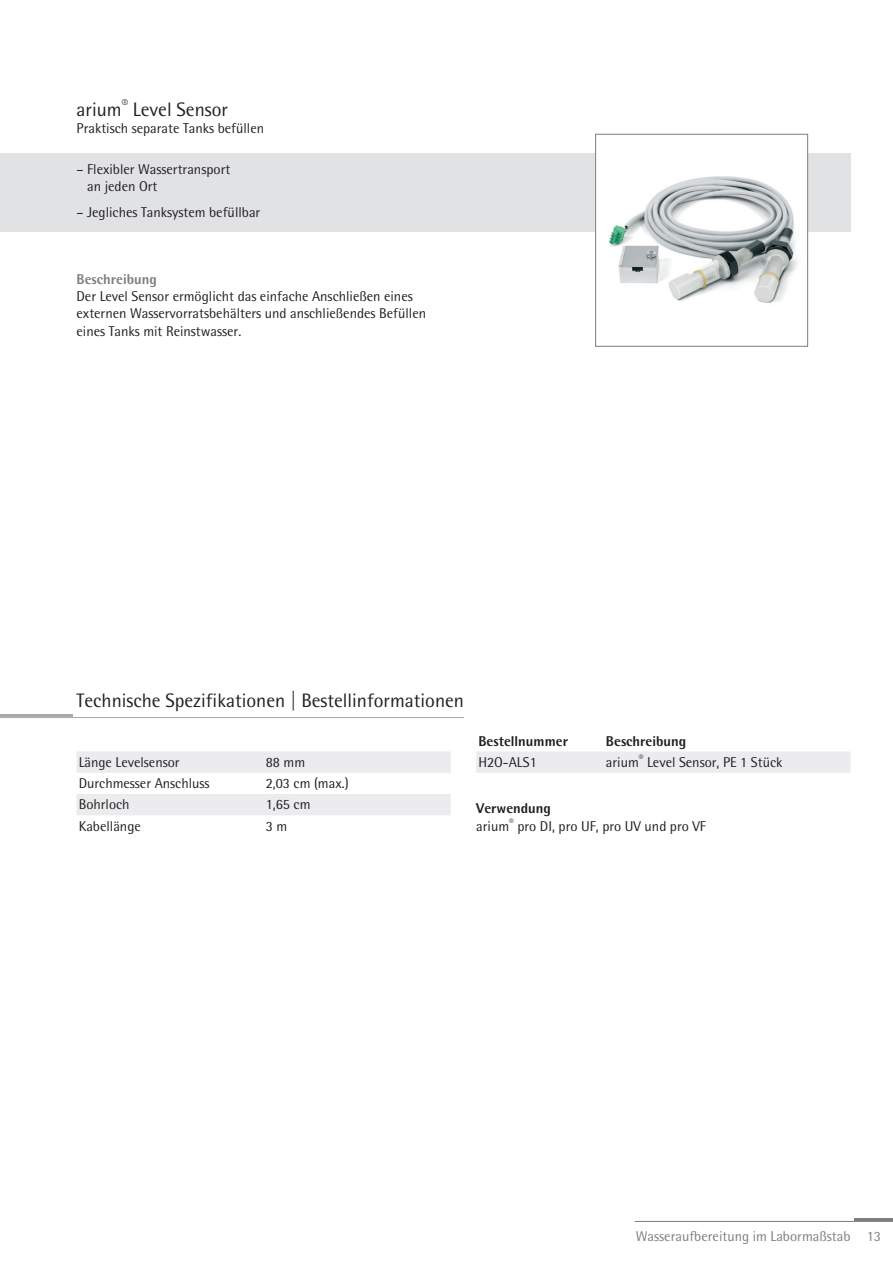
<style>
.page{position:relative;width:893px;height:1263px;background:#fff}
.page>*{position:absolute;margin:0;border:0;box-sizing:border-box;transform-origin:0 0}
.t1{font:19.5px "Sartorius Rotis Sans 2013";color:#231f20}
.t2{font:14.25px/17.2px "Sartorius Rotis Sans 2013";color:#231f20}
.t3{font:14.25px "Sartorius Rotis Sans 2013";color:#7c7e81}
.t4{font:800 14.25px "Sartorius Rotis Sans 2013";color:#231f20}
.t5{font:800 14.25px "Sartorius Rotis Sans 2013";color:#7c7e81}
.s1{font-weight:800}
</style>
<div class="page">
<hr style="left:635px;top:1221px;width:258px;height:1px;background:#7c7e81">
<hr style="left:855px;top:1218px;width:38px;height:3px;background:#7c7e81">
<div style="left:0;top:153px;width:850px;height:78px;background:#e1e2e4"></div>
<img style="left:597px;top:153px;width:209px;height:150px">
<div style="left:595px;top:134px;width:213px;height:213px;border:1px solid #7c7e81"></div>
<hr style="left:0;top:717px;width:464px;height:1px;background:#a8a9ad">
<hr style="left:0;top:714px;width:72px;height:3px;background:#a8a9ad">
<svg style="left:77px;top:751px;width:374px;height:64px"></svg>
<div style="left:476px;top:751px;width:374px;height:22px;background:#ececee"></div>
<h1 class="t1" style="left:77px;top:97px;width:153px">arium<sup>®</sup> Level Sensor</h1>
<p class="t2" style="left:77px;top:119px;width:189px">Praktisch separate Tanks befüllen</p>
<p class="t2" style="left:87px;top:160px;width:145px;text-indent:-11px">– Flexibler Wassertransport an jeden Ort</p>
<p class="t2" style="left:77px;top:203px;width:185px">– Jegliches Tanksystem befüllbar</p>
<p class="t5" style="left:77px;top:270px;width:82px">Beschreibung</p>
<p class="t2" style="left:77px;top:287px;width:351px">Der Level Sensor ermöglicht das einfache Anschließen eines externen Wasservorratsbehälters und anschließendes Befüllen eines Tanks mit Reinstwasser.</p>
<h1 class="t1" style="left:77px;top:688px;width:389px">Technische Spezifikationen | Bestellinformationen</h1>
<p class="t2" style="left:79px;top:753px;width:102px">Länge Levelsensor</p>
<p class="t2" style="left:266px;top:753px;width:41px">88 mm</p>
<p class="t2" style="left:79px;top:774px;width:132px">Durchmesser Anschluss</p>
<p class="t2" style="left:266px;top:774px;width:84px">2,03 cm (max.)</p>
<p class="t2" style="left:79px;top:796px;width:53px">Bohrloch</p>
<p class="t2" style="left:266px;top:796px;width:46px">1,65 cm</p>
<p class="t2" style="left:79px;top:817px;width:64px">Kabellänge</p>
<p class="t2" style="left:266px;top:817px;width:23px">3 m</p>
<p class="t4" style="left:478px;top:732px;width:91px">Bestellnummer</p>
<p class="t4" style="left:606px;top:732px;width:82px">Beschreibung</p>
<p class="t2" style="left:478px;top:753px;width:60px">H2O-ALS1</p>
<p class="t2" style="left:606px;top:753px;width:178px">arium<sup>®</sup> Level Sensor, PE 1 Stück</p>
<p class="t2" style="left:476px;top:800px;width:231px"><span class="s1">Verwendung<br></span>arium<sup>®</sup> pro DI, pro UF, pro UV und pro VF</p>
<p class="t3" style="left:636px;top:1228px;width:247px">Wasseraufbereitung im Labormaßstab 13</p>
</div>
